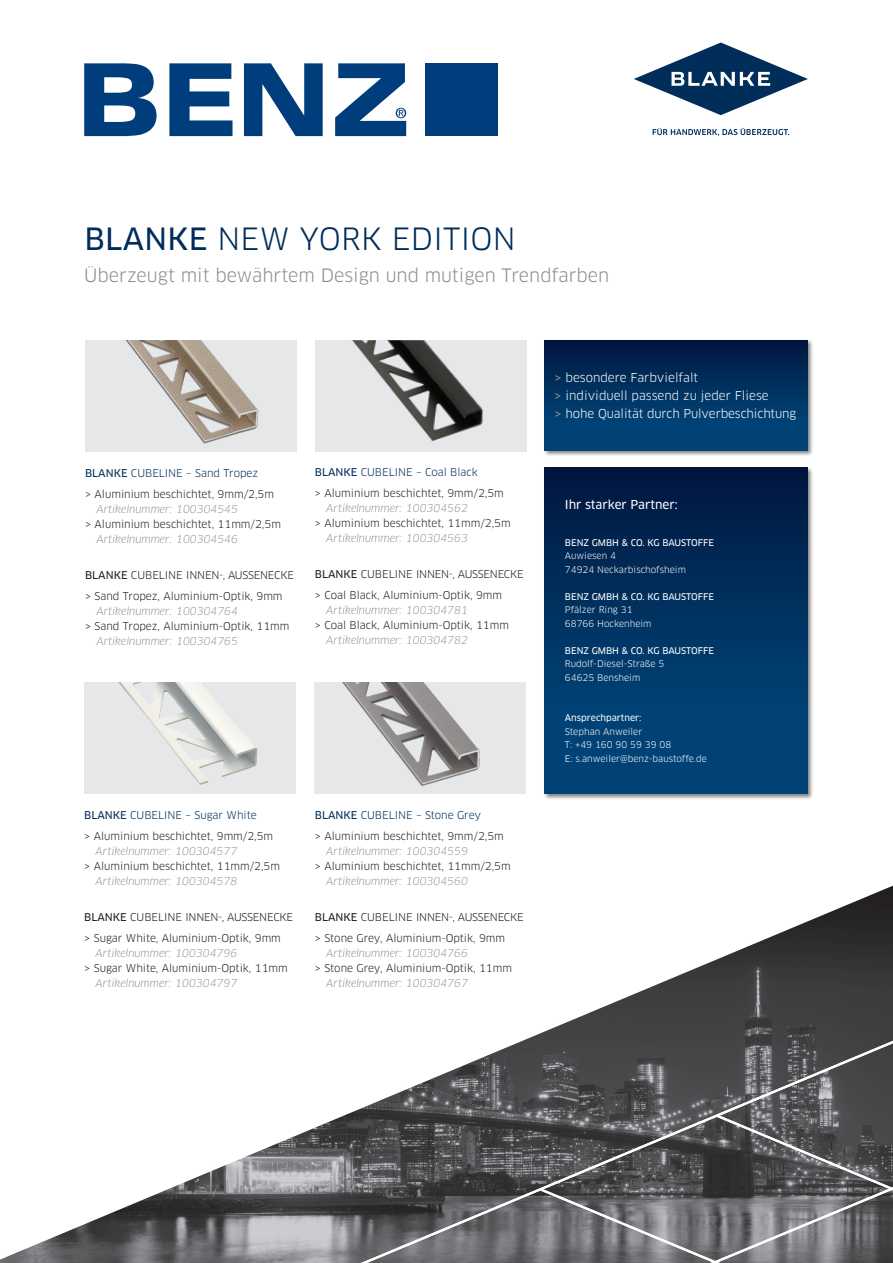
<style>
.page{position:relative;width:893px;height:1263px;background:#fff}
.page>*{position:absolute;margin:0;border:0;box-sizing:border-box;transform-origin:0 0}
.t1{font:30px "Clan OT";letter-spacing:.01em;color:#002d5a}
.t2{font:18px "Clan OT";color:#8a8c8f}
.t3{font:12px/18px "Clan OT";color:#fff}
.t4{font:12px "Clan OT News";color:#fff}
.t5{font:10.5px/21px "Clan OT";color:#231f20}
.t6{font:italic 10.5px "Clan OT";color:#8a8c8f}
.t7{font:9px/13.5px "Clan OT";color:#fff}
.t8{font:9px "Clan OT News";color:#fff}
.s1{font-family:"Clan OT News"}
.s2{font-family:"Clan OT News";color:#002d5a}
.s3{color:#002d5a}
.s4{font-family:"Clan OT News";color:#8a8c8f}
</style>
<div class="page">
<svg style="left:0;top:885px;width:893px;height:378px"></svg>
<svg style="left:335px;top:1035px;width:558px;height:228px;background:#6c6c6e"></svg>
<svg style="left:537px;top:1112px;width:356px;height:151px;background:#656668"></svg>
<svg style="left:653px;top:128px;width:136px;height:8px"></svg>
<svg style="left:634px;top:43px;width:174px;height:72px"></svg>
<svg style="left:84px;top:63px;width:73px;height:73px"></svg>
<svg style="left:169px;top:63px;width:64px;height:73px"></svg>
<svg style="left:244px;top:63px;width:79px;height:73px"></svg>
<svg style="left:335px;top:63px;width:71px;height:73px"></svg>
<div style="left:425px;top:63px;width:73px;height:73px;background:#003d7c"></div>
<div style="left:543px;top:339px;width:271px;height:118px;background:#231f20;opacity:.56"></div>
<div style="left:544px;top:340px;width:264px;height:111px;background:linear-gradient(to bottom,#001942,#004b80)"></div>
<div style="left:543px;top:466px;width:271px;height:334px;background:#231f20;opacity:.56"></div>
<div style="left:544px;top:468px;width:264px;height:326px;background:linear-gradient(to bottom,#001a42,#004b80)"></div>
<div style="left:85px;top:340px;width:212px;height:112px;background:#e6e7e9"></div>
<img style="left:125px;top:340px;width:134px;height:104px">
<div style="left:315px;top:340px;width:211px;height:112px;background:#e6e7e9"></div>
<img style="left:352px;top:340px;width:131px;height:101px">
<div style="left:84px;top:682px;width:212px;height:112px;background:#e6e7e9"></div>
<img style="left:118px;top:682px;width:140px;height:103px">
<div style="left:314px;top:682px;width:212px;height:112px;background:#e6e7e9"></div>
<img style="left:342px;top:682px;width:138px;height:104px">
<h1 class="t1" style="left:84px;top:221px;width:433px"><span class="s1">BLANKE</span> NEW YORK EDITION</h1>
<h2 class="t2" style="left:84px;top:264px;width:527px">Überzeugt mit bewährtem Design und mutigen Trendfarben</h2>
<p class="t5" style="left:85px;top:463px;width:191px"><span class="s2">BLANKE</span> <span class="s3">CUBELINE – Sand Tropez<br></span>&gt; Aluminium beschichtet, 9mm/2,5m</p>
<p class="t6" style="left:96px;top:503px;width:143px">Artikelnummer: 100304545</p>
<p class="t5" style="left:85px;top:514px;width:197px">&gt; Aluminium beschichtet, 11mm/2,5m</p>
<p class="t6" style="left:96px;top:533px;width:143px">Artikelnummer: 100304546</p>
<p class="t5" style="left:85px;top:565px;width:210px"><span class="s1">BLANKE</span> CUBELINE INNEN-, AUSSENECKE &gt; Sand Tropez, Aluminium-Optik, 9mm</p>
<p class="t6" style="left:96px;top:605px;width:143px">Artikelnummer: 100304764</p>
<p class="t5" style="left:85px;top:616px;width:206px">&gt; Sand Tropez, Aluminium-Optik, 11mm</p>
<p class="t6" style="left:96px;top:635px;width:143px">Artikelnummer: 100304765</p>
<p class="t5" style="left:315px;top:462px;width:191px"><span class="s2">BLANKE</span> <span class="s3">CUBELINE – Coal Black<br></span>&gt; Aluminium beschichtet, 9mm/2,5m</p>
<p class="t6" style="left:326px;top:502px;width:143px">Artikelnummer: 100304562</p>
<p class="t5" style="left:315px;top:513px;width:197px">&gt; Aluminium beschichtet, 11mm/2,5m</p>
<p class="t6" style="left:326px;top:532px;width:143px">Artikelnummer: 100304563</p>
<p class="t5" style="left:315px;top:564px;width:210px"><span class="s1">BLANKE</span> CUBELINE INNEN-, AUSSENECKE &gt; Coal Black, Aluminium-Optik, 9mm</p>
<p class="t6" style="left:326px;top:604px;width:143px">Artikelnummer: 100304781</p>
<p class="t5" style="left:315px;top:615px;width:196px">&gt; Coal Black, Aluminium-Optik, 11mm</p>
<p class="t6" style="left:326px;top:634px;width:143px">Artikelnummer: 100304782</p>
<p class="t5" style="left:84px;top:805px;width:191px"><span class="s2">BLANKE</span> <span class="s3">CUBELINE – Sugar White<br></span>&gt; Aluminium beschichtet, 9mm/2,5m</p>
<p class="t6" style="left:96px;top:845px;width:143px">Artikelnummer: 100304577</p>
<p class="t5" style="left:84px;top:856px;width:197px">&gt; Aluminium beschichtet, 11mm/2,5m</p>
<p class="t6" style="left:96px;top:875px;width:143px">Artikelnummer: 100304578</p>
<p class="t5" style="left:84px;top:907px;width:210px"><span class="s1">BLANKE</span> CUBELINE INNEN-, AUSSENECKE &gt; Sugar White, Aluminium-Optik, 9mm</p>
<p class="t6" style="left:96px;top:947px;width:143px">Artikelnummer: 100304796</p>
<p class="t5" style="left:84px;top:958px;width:205px">&gt; Sugar White, Aluminium-Optik, 11mm</p>
<p class="t6" style="left:96px;top:977px;width:143px">Artikelnummer: 100304797</p>
<p class="t5" style="left:315px;top:805px;width:191px"><span class="s2">BLANKE</span> <span class="s3">CUBELINE – Stone Grey<br></span>&gt; Aluminium beschichtet, 9mm/2,5m</p>
<p class="t6" style="left:326px;top:845px;width:143px">Artikelnummer: 100304559</p>
<p class="t5" style="left:315px;top:856px;width:197px">&gt; Aluminium beschichtet, 11mm/2,5m</p>
<p class="t6" style="left:326px;top:875px;width:143px">Artikelnummer: 100304560</p>
<p class="t5" style="left:315px;top:907px;width:210px"><span class="s1">BLANKE</span> CUBELINE INNEN-, AUSSENECKE &gt; Stone Grey, Aluminium-Optik, 9mm</p>
<p class="t6" style="left:326px;top:947px;width:143px">Artikelnummer: 100304766</p>
<p class="t5" style="left:315px;top:958px;width:199px">&gt; Stone Grey, Aluminium-Optik, 11mm</p>
<p class="t6" style="left:326px;top:977px;width:143px">Artikelnummer: 100304767</p>
<p class="t3" style="left:554px;top:369px;width:243px"><span class="s4">&gt;</span> besondere Farbvielfalt<br><span class="s4">&gt;</span> individuell passend zu jeder Fliese<br><span class="s4">&gt;</span> hohe Qualität durch Pulverbeschichtung</p>
<p class="t4" style="left:565px;top:498px;width:114px">Ihr starker Partner:</p>
<p class="t8" style="left:565px;top:537px;width:151px">BENZ GMBH &amp; CO. KG BAUSTOFFE</p>
<p class="t7" style="left:565px;top:549px;width:123px">Auwiesen 4<br>74924 Neckarbischofsheim</p>
<p class="t8" style="left:565px;top:591px;width:151px">BENZ GMBH &amp; CO. KG BAUSTOFFE</p>
<p class="t7" style="left:565px;top:603px;width:88px">Pfälzer Ring 31<br>68766 Hockenheim</p>
<p class="t8" style="left:565px;top:645px;width:151px">BENZ GMBH &amp; CO. KG BAUSTOFFE</p>
<p class="t7" style="left:565px;top:657px;width:101px">Rudolf-Diesel-Straße 5<br>64625 Bensheim</p>
<p class="t8" style="left:565px;top:712px;width:78px">Ansprechpartner:</p>
<p class="t7" style="left:565px;top:725px;width:144px">Stephan Anweiler<br>T: +49 160 90 59 39 08<br>E: s.anweiler@benz-baustoffe.de</p>
</div>
